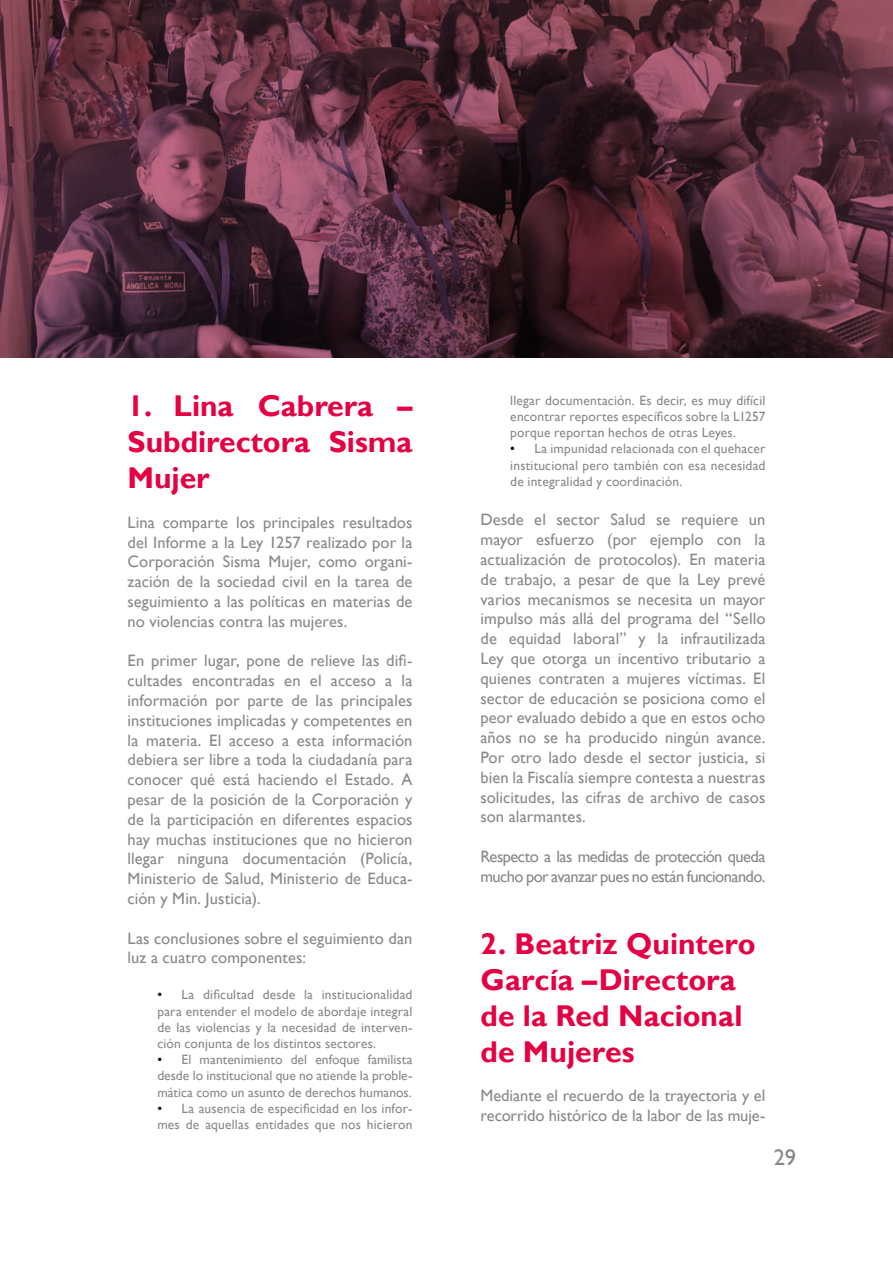
<style>
.page{position:relative;width:893px;height:1263px;background:#fff}
.page>*{position:absolute;margin:0;border:0;box-sizing:border-box;transform-origin:0 0}
.t1{font:700 30px/36px "Gill Sans";color:#e40042;text-align:justify}
.t2{font:22.5px "Gill Sans";color:#898887}
.t3{font:16.5px/19.8px "Gill Sans";color:#8a8888;text-align:justify}
.t4{font:16.5px/19.8px "Gill Sans";letter-spacing:-.035em;color:#8a8888}
.t5{font:13.5px/16.2px "Gill Sans";letter-spacing:.01em;color:#8a8888;text-align:justify}
.s1{color:#000}
</style>
<div class="page">
<img style="left:0;top:0;width:893px;height:357px">
<h1 class="t1" style="left:128px;top:389px;width:286px">1. Lina Cabrera – Subdirectora Sisma Mujer</h1>
<p class="t3" style="left:128px;top:513px;width:286px">Lina comparte los principales resultados del Informe a la Ley 1257 realizado por la Corporación Sisma Mujer, como organi&shy;zación de la sociedad civil en la tarea de seguimiento a las políticas en materias de no violencias contra las mujeres.</p>
<p class="t3" style="left:128px;top:651px;width:286px">En primer lugar, pone de relieve las difi&shy;cultades encontradas en el acceso a la información por parte de las principales instituciones implicadas y competentes en la materia. El acceso a esta información debiera ser libre a toda la ciudadanía para conocer qué está haciendo el Estado. A pesar de la posición de la Corporación y de la participación en diferentes espacios hay muchas instituciones que no hicieron llegar ninguna documentación (Policía, Ministerio de Salud, Ministerio de Educa&shy;ción y Min. Justicia).</p>
<p class="t3" style="left:128px;top:928px;width:286px">Las conclusiones sobre el seguimiento dan luz a cuatro componentes:</p>
<p class="t5" style="left:157px;top:987px;width:257px"><span class="s1">•</span> La dificultad desde la institucionalidad para entender el modelo de abordaje integral de las violencias y la necesidad de interven&shy;ción conjunta de los distintos sectores.</p>
<p class="t5" style="left:157px;top:1052px;width:257px"><span class="s1">•</span> El mantenimiento del enfoque familista desde lo institucional que no atiende la proble&shy;mática como un asunto de derechos humanos.</p>
<p class="t5" style="left:157px;top:1100px;width:257px"><span class="s1">•</span> La ausencia de especificidad en los infor&shy;mes de aquellas entidades que nos hicieron</p>
<p class="t5" style="left:510px;top:392px;width:257px">llegar documentación. Es decir, es muy difícil encontrar reportes específicos sobre la L1257 porque reportan hechos de otras Leyes.</p>
<p class="t5" style="left:510px;top:441px;width:257px"><span class="s1">•</span> La impunidad relacionada con el quehacer institucional pero también con esa necesidad de integralidad y coordinación.</p>
<p class="t3" style="left:480px;top:510px;width:286px">Desde el sector Salud se requiere un mayor esfuerzo (por ejemplo con la actualización de protocolos). En materia de trabajo, a pesar de que la Ley prevé varios mecanismos se necesita un mayor impulso más allá del programa del “Sello de equidad laboral” y la infrautilizada Ley que otorga un incentivo tributario a quienes contraten a mujeres víctimas. El sector de educación se posiciona como el peor evaluado debido a que en estos ocho años no se ha producido ningún avance.<br>Por otro lado desde el sector justicia, si bien la Fiscalía siempre contesta a nuestras solicitudes, las cifras de archivo de casos son alarmantes.</p>
<p class="t4" style="left:480px;top:847px;width:286px">Respecto a las medidas de protección queda mucho por avanzar pues no están funcionando.</p>
<h1 class="t1" style="left:480px;top:926px;width:277px;text-align:left">2. Beatriz Quintero<br>García –Directora de la Red Nacional de Mujeres</h1>
<p class="t3" style="left:480px;top:1086px;width:286px">Mediante el recuerdo de la trayectoria y el recorrido histórico de la labor de las muje-</p>
<h2 class="t2" style="left:774px;top:1144px;width:24px">29</h2>
</div>
